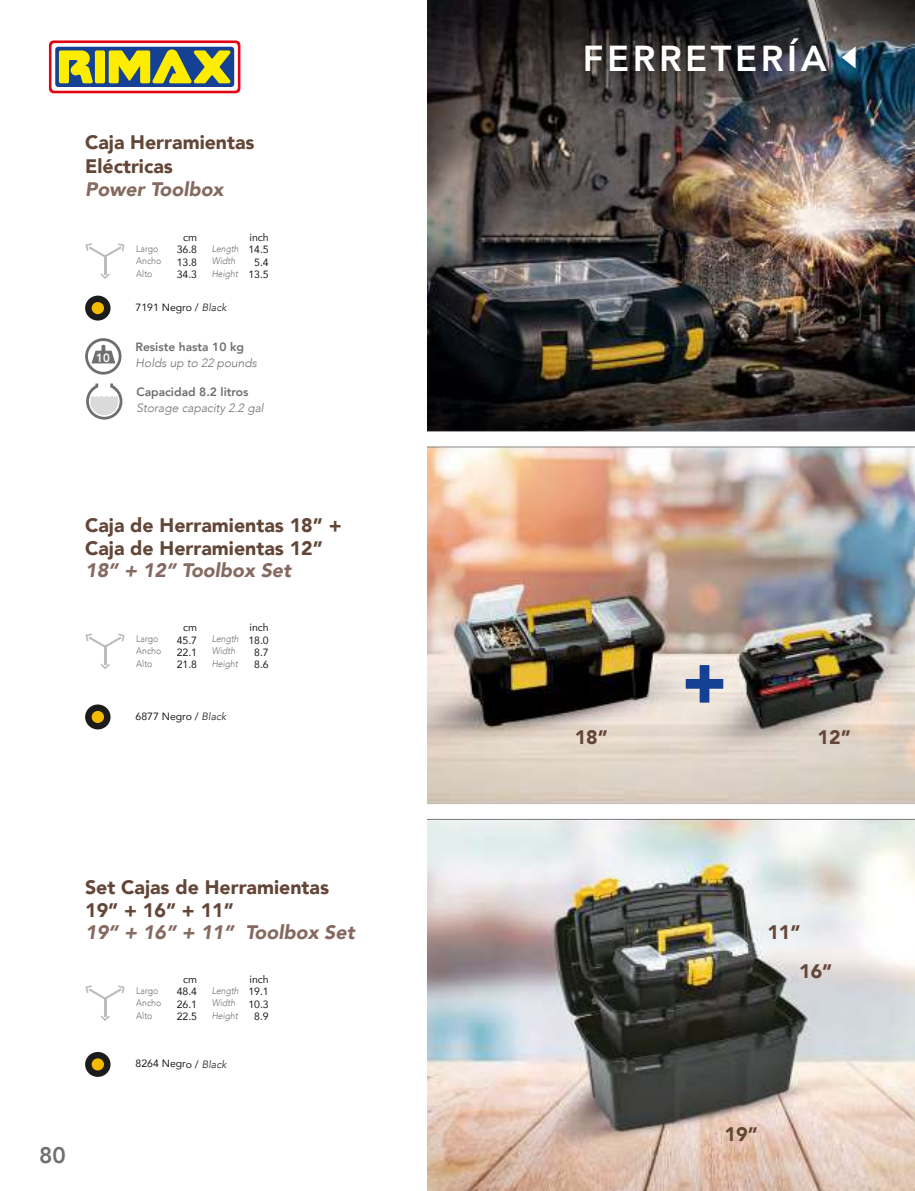
<style>
.page{position:relative;width:915px;height:1191px;background:#fff}
.page>*{position:absolute;margin:0;border:0;box-sizing:border-box;transform-origin:0 0}
.t1{font:800 36px "Avenir";letter-spacing:.1em;color:#fff}
.t2{font:800 22.5px "Avenir";color:#6f6f6f}
.t3{font:900 19.5px/22.5px "Avenir";color:#634637}
.t4{font:italic 900 19.5px "Avenir";color:#856a60}
.t5{font:italic 300 12px "Avenir";color:#6f6f6f}
.t6{font:800 12px "Avenir";color:#6f6f6f}
.t7{font:800 12px "Avenir";color:#fff;scale:.95 1}
.t8{font:10.5px/12.5px "Avenir";color:#1c1c1b;text-align:justify}
.t9{font:italic 300 9.6px/12.3px "Avenir";color:#6f6f6e;scale:.9 1}
.t10{font:300 9.6px/12.3px "Avenir";color:#6f6f6e;scale:.9 1}
.s1{font-weight:300;font-style:italic}
</style>
<div class="page">
<img style="left:427px;top:0;width:487px;height:1191px">
<svg style="left:85px;top:243px;width:40px;height:36px"></svg>
<svg style="left:85px;top:633px;width:40px;height:36px"></svg>
<svg style="left:85px;top:985px;width:40px;height:36px"></svg>
<div style="left:85px;top:296px;width:25px;height:24px;background:#1c1c1b;border-radius:50%"></div>
<div style="left:92px;top:302px;width:12px;height:12px;background:#f4bb00;border-radius:50%"></div>
<svg style="left:85px;top:338px;width:36px;height:36px"></svg>
<svg style="left:86px;top:383px;width:36px;height:36px"></svg>
<div style="left:85px;top:704px;width:25px;height:25px;background:#1c1c1b;border-radius:50%"></div>
<div style="left:92px;top:711px;width:12px;height:12px;background:#f4bb00;border-radius:50%"></div>
<div style="left:85px;top:1052px;width:25px;height:24px;background:#1c1c1b;border-radius:50%"></div>
<div style="left:92px;top:1058px;width:12px;height:12px;background:#f4bb00;border-radius:50%"></div>
<svg style="left:685px;top:665px;width:38px;height:37px"></svg>
<svg style="left:841px;top:46px;width:14px;height:22px"></svg>
<div style="left:49px;top:40px;width:191px;height:53px;background:#e30413;border-radius:5px"></div>
<div style="left:51px;top:43px;width:187px;height:48px;background:linear-gradient(to right,#fff,#fff);border-radius:3px"></div>
<div style="left:55px;top:47px;width:179px;height:40px;background:#154194;border-radius:3px"></div>
<svg style="left:59px;top:49px;width:171px;height:34px"></svg>
<h3 class="t3" style="left:85px;top:130px;width:171px;line-height:23.4px">Caja Herramientas<br>Eléctricas</h3>
<h3 class="t4" style="left:85px;top:173px;width:140px">Power Toolbox</h3>
<p class="t7" style="left:96px;top:348px;width:16px">10</p>
<p class="t8" style="left:177px;top:231px;width:22px;text-indent:6px">cm 36.8<br>13.8<br>34.3</p>
<p class="t8" style="left:248px;top:231px;width:22px;text-align:center">inch<br>14.5<br>5.4<br>13.5</p>
<p class="t10" style="left:136px;top:242px;width:29px">Largo<br>Ancho<br>Alto</p>
<p class="t9" style="left:212px;top:242px;width:31px">Length<br>Width<br>Height</p>
<p class="t8" style="left:135px;top:301px;width:92px">7191 Negro / <span class="s1">Black</span></p>
<p class="t6" style="left:135px;top:337px;width:110px">Resiste hasta 10 kg</p>
<p class="t5" style="left:135px;top:356px;width:123px">Holds up to 22 pounds</p>
<p class="t6" style="left:136px;top:382px;width:114px">Capacidad 8.2 litros</p>
<p class="t5" style="left:136px;top:401px;width:129px">Storage capacity 2.2 gal</p>
<h3 class="t3" style="left:85px;top:514px;width:258px">Caja de Herramientas 18” +<br>Caja de Herramientas 12”</h3>
<h3 class="t4" style="left:85px;top:554px;width:207px">18” + 12” Toolbox Set</h3>
<p class="t8" style="left:177px;top:621px;width:22px;text-indent:6px">cm 45.7<br>22.1<br>21.8</p>
<p class="t8" style="left:248px;top:621px;width:22px;text-align:center">inch<br>18.0<br>8.7<br>8.6</p>
<p class="t10" style="left:136px;top:633px;width:29px">Largo<br>Ancho<br>Alto</p>
<p class="t9" style="left:212px;top:633px;width:31px">Length<br>Width<br>Height</p>
<p class="t8" style="left:135px;top:710px;width:92px">6877 Negro / <span class="s1">Black</span></p>
<h3 class="t3" style="left:85px;top:875px;width:245px">Set Cajas de Herramientas<br>19” + 16” + 11”</h3>
<h3 class="t4" style="left:85px;top:916px;width:271px">19” + 16” + 11” Toolbox Set</h3>
<p class="t8" style="left:177px;top:972px;width:22px;text-indent:6px">cm 48.4<br>26.1<br>22.5</p>
<p class="t8" style="left:248px;top:972px;width:22px;text-align:center">inch<br>19.1<br>10.3<br>8.9</p>
<p class="t10" style="left:136px;top:984px;width:29px">Largo<br>Ancho<br>Alto</p>
<p class="t9" style="left:212px;top:984px;width:31px">Length<br>Width<br>Height</p>
<p class="t8" style="left:135px;top:1057px;width:92px">8264 Negro / <span class="s1">Black</span></p>
<h2 class="t2" style="left:39px;top:1137px;width:28px">80</h2>
<h1 class="t1" style="left:582px;top:31px;width:245px">FERRETERÍA</h1>
<h3 class="t3" style="left:574px;top:726px;width:35px">18”</h3>
<h3 class="t3" style="left:817px;top:726px;width:35px">12”</h3>
<h3 class="t3" style="left:767px;top:920px;width:35px">11”</h3>
<h3 class="t3" style="left:798px;top:959px;width:35px">16”</h3>
<h3 class="t3" style="left:724px;top:1122px;width:35px">19”</h3>
</div>
